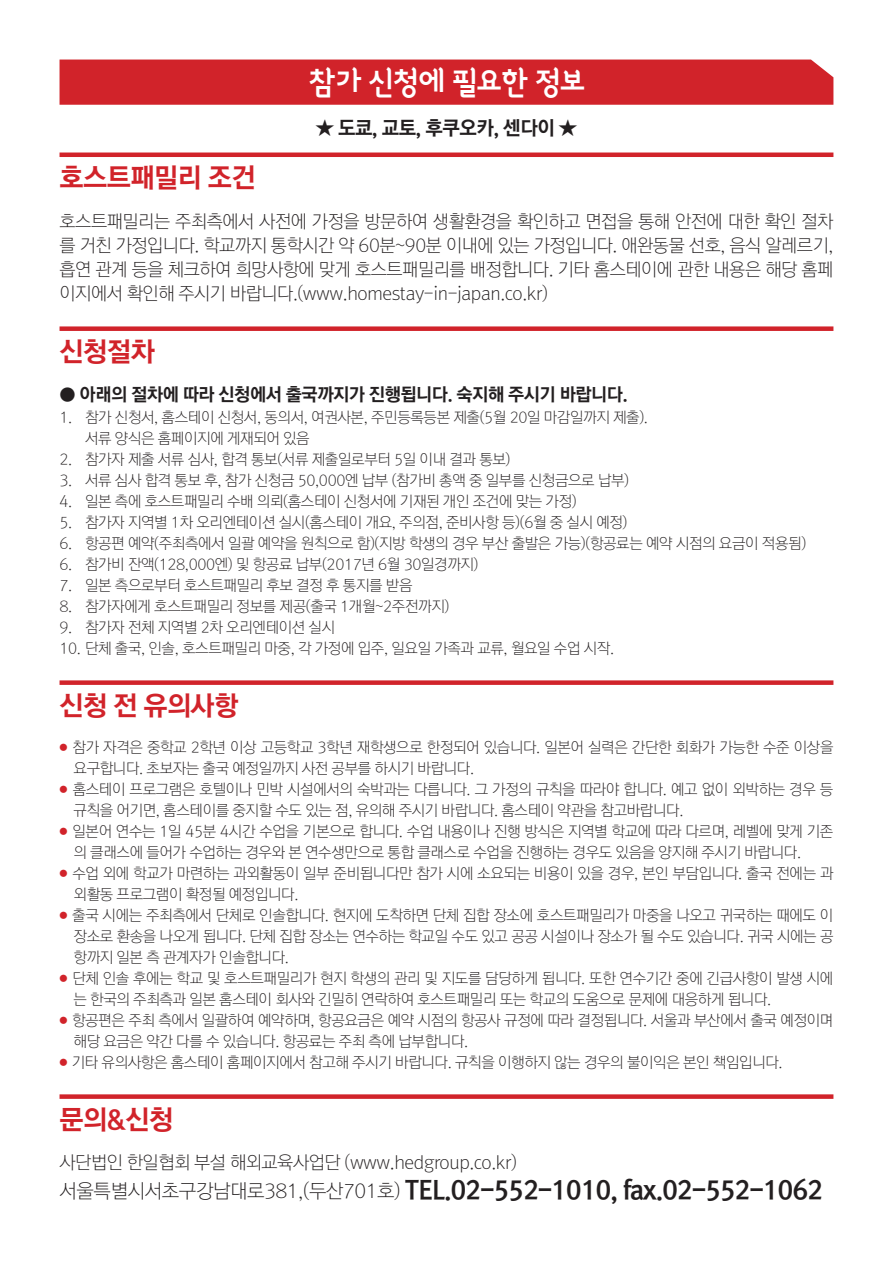
<style>
.page{position:relative;width:893px;height:1263px;background:#fff}
.page>*{position:absolute;margin:0;border:0;box-sizing:border-box;transform-origin:0 0}
.t1{font:31.95px "Sang Sang Title B";letter-spacing:-.025em;color:#fff}
.t2{font:27px "Rix Go EB";letter-spacing:-.025em;color:#d1232a}
.t3{font:25.5px "Rix Go EB";letter-spacing:-.025em;color:#231f20}
.t4{font:19.5px "Rix Go EB";letter-spacing:-.025em;color:#231f20}
.t5{font:18px/24px "Rix Go UL";letter-spacing:-.025em;color:#231f20;text-align:justify}
.t6{font:18px "Rix Go EB";letter-spacing:-.025em;color:#231f20}
.t7{font:15px/21px "Rix Go UL";letter-spacing:-.025em;color:#231f20}
.s1{font-family:"Rix Go EB";font-size:9px;color:#d1232a}
.s2{font-family:"Rix Go UL";font-size:19.5px}
</style>
<div class="page">
<div style="left:60px;top:60px;width:773px;height:45px;background:#d1232a"></div>
<div style="left:60px;top:152px;width:773px;height:5px;background:#d1232a"></div>
<div style="left:60px;top:1094px;width:773px;height:5px;background:#d1232a"></div>
<div style="left:60px;top:326px;width:773px;height:5px;background:#d1232a"></div>
<div style="left:60px;top:680px;width:773px;height:5px;background:#d1232a"></div>
<h1 class="t1" style="left:308px;top:66px;width:278px">참가 신청에 필요한 정보</h1>
<h3 class="t4" style="left:316px;top:115px;width:262px">★ 도쿄, 교토, 후쿠오카, 센다이 ★</h3>
<h2 class="t2" style="left:60px;top:159px;width:198px">호스트패밀리 조건</h2>
<p class="t5" style="left:60px;top:208px;width:775px">호스트패밀리는 주최측에서 사전에 가정을 방문하여 생활환경을 확인하고 면접을 통해 안전에 대한 확인 절차 를 거친 가정입니다. 학교까지 통학시간 약 60분~90분 이내에 있는 가정입니다. 애완동물 선호, 음식 알레르기, 흡연 관계 등을 체크하여 희망사항에 맞게 호스트패밀리를 배정합니다. 기타 홈스테이에 관한 내용은 해당 홈페 이지에서 확인해 주시기 바랍니다.(www.homestay-in-japan.co.kr)</p>
<h2 class="t2" style="left:60px;top:333px;width:97px">신청절차</h2>
<p class="t6" style="left:60px;top:383px;width:570px">● 아래의 절차에 따라 신청에서 출국까지가 진행됩니다. 숙지해 주시기 바랍니다.</p>
<p class="t7" style="left:85px;top:406px;width:564px;text-indent:-26px">1. 참가 신청서, 홈스테이 신청서, 동의서, 여권사본, 주민등록등본 제출(5월 20일 마감일까지 제출). 서류 양식은 홈페이지에 게재되어 있음</p>
<p class="t7" style="left:60px;top:448px;width:452px">2. 참가자 제출 서류 심사, 합격 통보(서류 제출일로부터 5일 이내 결과 통보)</p>
<p class="t7" style="left:60px;top:469px;width:571px">3. 서류 심사 합격 통보 후, 참가 신청금 50,000엔 납부 (참가비 총액 중 일부를 신청금으로 납부)</p>
<p class="t7" style="left:60px;top:490px;width:519px">4. 일본 측에 호스트패밀리 수배 의뢰(홈스테이 신청서에 기재된 개인 조건에 맞는 가정)</p>
<p class="t7" style="left:60px;top:511px;width:569px">5. 참가자 지역별 1차 오리엔테이션 실시(홈스테이 개요, 주의점, 준비사항 등)(6월 중 실시 예정)</p>
<p class="t7" style="left:60px;top:532px;width:748px">6. 항공편 예약(주최측에서 일괄 예약을 원칙으로 함)(지방 학생의 경우 부산 출발은 가능)(항공료는 예약 시점의 요금이 적용됨)</p>
<p class="t7" style="left:60px;top:553px;width:420px">6. 참가비 잔액(128,000엔) 및 항공료 납부(2017년 6월 30일경까지)</p>
<p class="t7" style="left:60px;top:574px;width:354px">7. 일본 측으로부터 호스트패밀리 후보 결정 후 통지를 받음</p>
<p class="t7" style="left:60px;top:595px;width:391px">8. 참가자에게 호스트패밀리 정보를 제공(출국 1개월~2주전까지)</p>
<p class="t7" style="left:60px;top:616px;width:277px">9. 참가자 전체 지역별 2차 오리엔테이션 실시</p>
<p class="t7" style="left:60px;top:637px;width:556px">10. 단체 출국, 인솔, 호스트패밀리 마중, 각 가정에 입주, 일요일 가족과 교류, 월요일 수업 시작.</p>
<h2 class="t2" style="left:60px;top:687px;width:181px">신청 전 유의사항</h2>
<p class="t7" style="left:74px;top:736px;width:761px;text-indent:-14px"><span class="s1">●</span> 참가 자격은 중학교 2학년 이상 고등학교 3학년 재학생으로 한정되어 있습니다. 일본어 실력은 간단한 회화가 가능한 수준 이상을 요구합니다. 초보자는 출국 예정일까지 사전 공부를 하시기 바랍니다.</p>
<p class="t7" style="left:74px;top:778px;width:761px;text-indent:-14px"><span class="s1">●</span> 홈스테이 프로그램은 호텔이나 민박 시설에서의 숙박과는 다릅니다. 그 가정의 규칙을 따라야 합니다. 예고 없이 외박하는 경우 등 규칙을 어기면, 홈스테이를 중지할 수도 있는 점, 유의해 주시기 바랍니다. 홈스테이 약관을 참고바랍니다.</p>
<p class="t7" style="left:74px;top:820px;width:761px;text-indent:-14px"><span class="s1">●</span> 일본어 연수는 1일 45분 4시간 수업을 기본으로 합니다. 수업 내용이나 진행 방식은 지역별 학교에 따라 다르며, 레벨에 맞게 기존 의 클래스에 들어가 수업하는 경우와 본 연수생만으로 통합 클래스로 수업을 진행하는 경우도 있음을 양지해 주시기 바랍니다.</p>
<p class="t7" style="left:74px;top:862px;width:761px;text-indent:-14px"><span class="s1">●</span> 수업 외에 학교가 마련하는 과외활동이 일부 준비됩니다만 참가 시에 소요되는 비용이 있을 경우, 본인 부담입니다. 출국 전에는 과 외활동 프로그램이 확정될 예정입니다.</p>
<p class="t7" style="left:74px;top:904px;width:761px;text-align:justify;text-indent:-14px"><span class="s1">●</span> 출국 시에는 주최측에서 단체로 인솔합니다. 현지에 도착하면 단체 집합 장소에 호스트패밀리가 마중을 나오고 귀국하는 때에도 이 장소로 환송을 나오게 됩니다. 단체 집합 장소는 연수하는 학교일 수도 있고 공공 시설이나 장소가 될 수도 있습니다. 귀국 시에는 공 항까지 일본 측 관계자가 인솔합니다.</p>
<p class="t7" style="left:74px;top:967px;width:761px;text-indent:-14px"><span class="s1">●</span> 단체 인솔 후에는 학교 및 호스트패밀리가 현지 학생의 관리 및 지도를 담당하게 됩니다. 또한 연수기간 중에 긴급사항이 발생 시에 는 한국의 주최측과 일본 홈스테이 회사와 긴밀히 연락하여 호스트패밀리 또는 학교의 도움으로 문제에 대응하게 됩니다.</p>
<p class="t7" style="left:74px;top:1009px;width:761px;text-indent:-14px"><span class="s1">●</span> 항공편은 주최 측에서 일괄하여 예약하며, 항공요금은 예약 시점의 항공사 규정에 따라 결정됩니다. 서울과 부산에서 출국 예정이며 해당 요금은 약간 다를 수 있습니다. 항공료는 주최 측에 납부합니다.</p>
<p class="t7" style="left:60px;top:1051px;width:725px"><span class="s1">●</span> 기타 유의사항은 홈스테이 홈페이지에서 참고해 주시기 바랍니다. 규칙을 이행하지 않는 경우의 불이익은 본인 책임입니다.</p>
<h2 class="t2" style="left:60px;top:1101px;width:115px">문의&amp;신청</h2>
<p class="t5" style="left:60px;top:1150px;width:459px">사단법인 한일협회 부설 해외교육사업단 (www.hedgroup.co.kr)</p>
<h3 class="t3" style="left:60px;top:1173px;width:765px"><span class="s2">서울특별시서초구강남대로381,(두산701호)</span> TEL.02-552-1010, fax.02-552-1062</h3>
</div>
